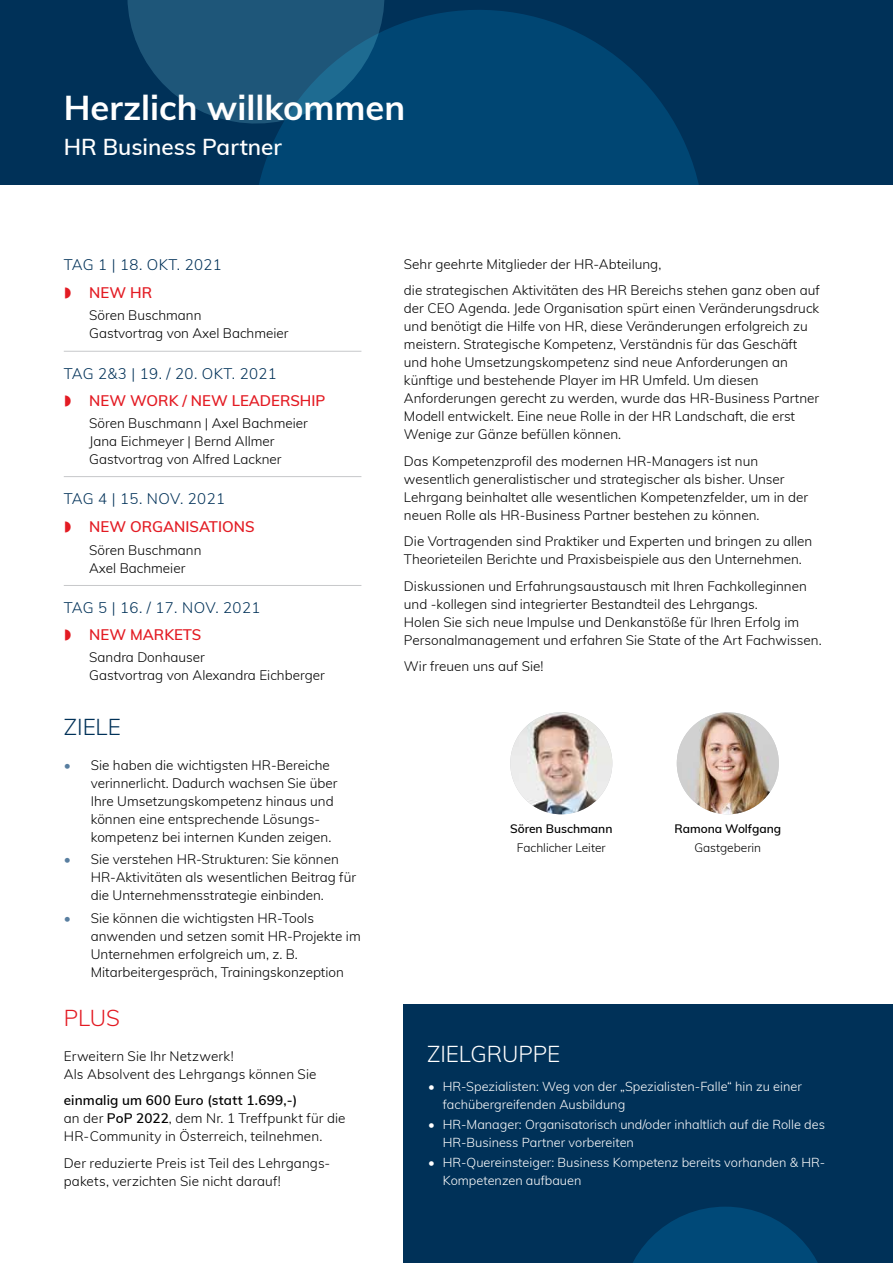
<style>
.page{position:relative;width:893px;height:1263px;background:#fff}
.page>*{position:absolute;margin:0;border:0;box-sizing:border-box;transform-origin:0 0}
.t1{font:700 34.5px "Muli";color:#fff}
.t2{font:600 22.5px "Muli";color:#fff}
.t3{font:300 22.5px "Muli";color:#fff}
.t4{font:300 22.5px "Muli";color:#003158}
.t5{font:300 22.5px "Muli";color:#e31b23}
.t6{font:300 15px "Muli";letter-spacing:.025em;color:#003158}
.t7{font:600 15px "Muli";letter-spacing:-.005em;color:#e31b23}
.t8{font:300 13.5px/18px "Muli";color:#000}
.t9{font:300 12.75px/18px "Muli";color:#fff}
.t10{font:600 12px "Muli";color:#000}
.t11{font:300 12px "Muli";color:#000}
.s1{color:#587ea0}
.s2{font-weight:600}
</style>
<div class="page">
<div style="left:0;top:0;width:893px;height:185px;background:#003158"></div>
<svg style="left:127px;top:0;width:99px;height:120px"></svg>
<svg style="left:226px;top:0;width:473px;height:185px;fill:#004673"></svg>
<img style="left:677px;top:712px;width:102px;height:102px;border-radius:51px">
<img style="left:510px;top:712px;width:102px;height:102px;border-radius:51px">
<div style="left:404px;top:1005px;width:489px;height:258px;background:#003158"></div>
<svg style="left:633px;top:1207px;width:185px;height:56px"></svg>
<hr style="left:64px;top:476px;width:297px;height:1px;background:#c7c8ca">
<hr style="left:64px;top:351px;width:297px;height:1px;background:#c7c8ca">
<hr style="left:64px;top:585px;width:297px;height:1px;background:#c7c8ca">
<h1 class="t1" style="left:64px;top:82px;width:343px">Herzlich willkommen</h1>
<h2 class="t2" style="left:64px;top:131px;width:220px">HR Business Partner</h2>
<p class="t6" style="left:64px;top:254px;width:160px">Tag 1 | 18. Okt. 2021</p>
<p class="t7" style="left:89px;top:282px;width:52px">NE W HR</p>
<p class="t8" style="left:89px;top:306px;width:201px">Sören Buschmann<br>Gastvortrag von Axel Bachmeier</p>
<p class="t6" style="left:64px;top:363px;width:215px">Tag 2&amp;3 | 19. / 20. Okt. 2021</p>
<p class="t7" style="left:89px;top:389px;width:69px">NEW WORK</p>
<p class="t7" style="left:182px;top:389px;width:60px">/ NE W LEA</p>
<p class="t7" style="left:260px;top:389px;width:67px">DERSHI P</p>
<p class="t8" style="left:89px;top:413px;width:220px">Sören Buschmann | Axel Bachmeier<br>Jana Eichmeyer | Bernd Allmer<br>Gastvortrag von Alfred Lackner</p>
<p class="t6" style="left:64px;top:488px;width:163px">Tag 4 | 15. Nov. 2021</p>
<p class="t7" style="left:89px;top:516px;width:52px">NE W ORGANI</p>
<p class="t7" style="left:190px;top:516px;width:38px">SATION</p>
<p class="t7" style="left:245px;top:516px;width:11px">S</p>
<p class="t8" style="left:89px;top:540px;width:114px">Sören Buschmann<br>Axel Bachmeier</p>
<p class="t6" style="left:64px;top:597px;width:198px">Tag 5 | 16. / 17. Nov. 2021</p>
<p class="t7" style="left:89px;top:623px;width:53px">NE W MARKE</p>
<p class="t7" style="left:183px;top:623px;width:20px">TS</p>
<p class="t8" style="left:89px;top:647px;width:237px">Sandra Donhauser<br>Gastvortrag von Alexandra Eichberger</p>
<h2 class="t4" style="left:64px;top:711px;width:25px">Ziele</h2>
<p class="t8" style="left:91px;top:756px;width:248px;text-indent:-27px"><span class="s1">•</span> Sie haben die wichtigsten HR-Bereiche verinnerlicht. Dadurch wachsen Sie über Ihre Umsetzungskompetenz hinaus und können eine entsprechende Lösungs&shy;kompetenz bei internen Kunden zeigen.</p>
<p class="t8" style="left:91px;top:850px;width:267px;text-indent:-27px"><span class="s1">•</span> Sie verstehen HR-Strukturen: Sie können<br>HR-Aktivitäten als wesentlichen Beitrag für die Unternehmensstrategie einbinden.</p>
<p class="t8" style="left:91px;top:908px;width:271px;text-indent:-27px"><span class="s1">•</span> Sie können die wichtigsten HR-Tools anwenden und setzen somit HR-Projekte im Unternehmen erfolgreich um, z. B.<br>Mitarbeitergespräch, Trainingskonzeption</p>
<h2 class="t5" style="left:64px;top:1001px;width:29px">Plus</h2>
<p class="t8" style="left:64px;top:1046px;width:254px">Erweitern Sie Ihr Netzwerk!<br>Als Absolvent des Lehrgangs können Sie</p>
<p class="t8" style="left:64px;top:1091px;width:283px"><span class="s2">einmalig um 600 Euro (statt 1.699,-)<br></span>an der <span class="s2">PoP 2022</span>, dem Nr. 1 Treffpunkt für die<br>HR-Community in Österreich, teilnehmen.</p>
<p class="t8" style="left:64px;top:1153px;width:266px">Der reduzierte Preis ist Teil des Lehrgangs&shy;pakets, verzichten Sie nicht darauf!</p>
<p class="t8" style="left:404px;top:250px;width:417px;line-height:26.5px">Sehr geehrte Mitglieder der HR-Abteilung,<br>die strategischen Aktivitäten des HR Bereichs stehen ganz oben auf</p>
<p class="t8" style="left:404px;top:299px;width:417px">der CEO Agenda. Jede Organisation spürt einen Veränderungsdruck und benötigt die Hilfe von HR, diese Veränderungen erfolgreich zu meistern. Strategische Kompetenz, Verständnis für das Geschäft und hohe Umsetzungskompetenz sind neue Anforderungen an künftige und bestehende Player im HR Umfeld. Um diesen Anforderungen gerecht zu werden, wurde das HR-Business Partner Modell entwickelt. Eine neue Rolle in der HR Landschaft, die erst Wenige zur Gänze befüllen können.</p>
<p class="t8" style="left:404px;top:451px;width:406px">Das Kompetenzprofil des modernen HR-Managers ist nun wesentlich generalistischer und strategischer als bisher. Unser Lehrgang beinhaltet alle wesentlichen Kompetenzfelder, um in der neuen Rolle als HR-Business Partner bestehen zu können.</p>
<p class="t8" style="left:404px;top:532px;width:410px">Die Vortragenden sind Praktiker und Experten und bringen zu allen<br>Theorieteilen Berichte und Praxisbeispiele aus den Unternehmen.</p>
<p class="t8" style="left:404px;top:576px;width:419px">Diskussionen und Erfahrungsaustausch mit Ihren Fachkolleginnen und -kollegen sind integrierter Bestandteil des Lehrgangs.<br>Holen Sie sich neue Impulse und Denkanstöße für Ihren Erfolg im Personalmanagement und erfahren Sie State of the Art Fachwissen.</p>
<p class="t8" style="left:404px;top:657px;width:141px">Wir freuen uns auf Sie!</p>
<p class="t10" style="left:510px;top:820px;width:104px">Sören Buschmann</p>
<p class="t11" style="left:517px;top:839px;width:90px">Fachlicher Leiter</p>
<p class="t10" style="left:674px;top:820px;width:108px">Ramona Wolfgang</p>
<p class="t11" style="left:694px;top:839px;width:68px">Gastgeberin</p>
<h2 class="t3" style="left:427px;top:1037px;width:28px">Zielgruppe</h2>
<p class="t9" style="left:443px;top:1076px;width:360px;text-indent:-15px">• HR-Spezialisten: Weg von der „Spezialisten-Falle“ hin zu einer fachübergreifenden Ausbildung</p>
<p class="t9" style="left:443px;top:1114px;width:384px;text-indent:-15px">• HR-Manager: Organisatorisch und/oder inhaltlich auf die Rolle des<br>HR-Business Partner vorbereiten</p>
<p class="t9" style="left:443px;top:1153px;width:384px;text-indent:-15px">• HR-Quereinsteiger: Business Kompetenz bereits vorhanden &amp; HR-<br>Kompetenzen aufbauen</p>
</div>
